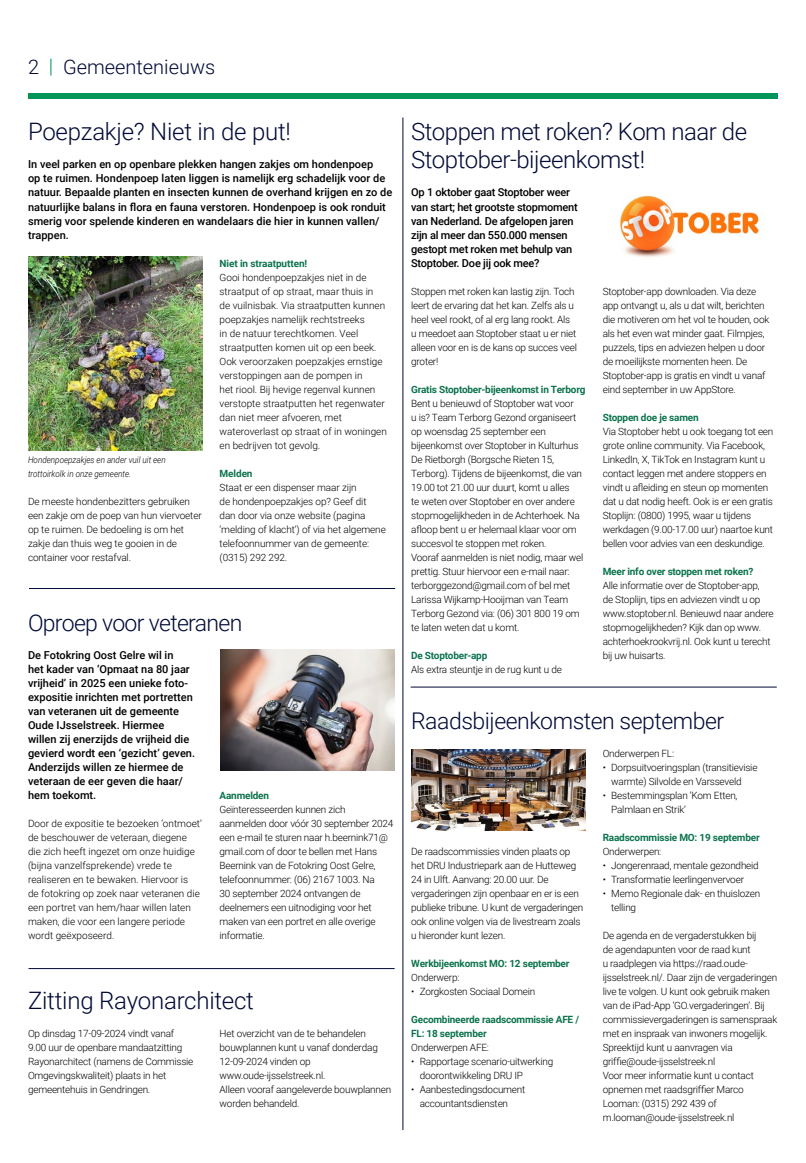
<style>
.page{position:relative;width:806px;height:1163px;background:#fff}
.page>*{position:absolute;margin:0;border:0;box-sizing:border-box;transform-origin:0 0}
.OIJ_kop_klein{font:300 24px/28px "Roboto";letter-spacing:-.02em;color:#000936}
.OIJ_kop_klein-2{font:300 23px "Roboto";letter-spacing:-.02em;color:#000936}
.t1{font:300 20px "Roboto";color:#000936}
.OIJ_intro{font:500 11px/14px "Roboto";color:#000}
.OIJ_intro-2{font:500 11px/14px "Roboto";letter-spacing:-.02em;color:#000}
.OIJ_platte_tekst{font:300 10px/14px "Roboto";letter-spacing:-.02em;color:#000}
.OIJ_platte_tekst-2{font:300 10px/14px "Roboto";color:#000}
.OIJ_tussenkop{font:700 10px/14px "Roboto";letter-spacing:-.02em;color:#0c734d}
.OIJ_foto-bijschrift{font:italic 300 9px/14px "Roboto";color:#000;scale:.9 1}
.s1{color:#00965a}
</style>
<div class="page">
<div style="left:28px;top:93px;width:748px;height:5px;background:#00965a"></div>
<img style="left:28px;top:256px;width:174px;height:194px">
<hr style="left:29px;top:588px;width:366px;height:1px;background:#000936">
<img style="left:220px;top:649px;width:174px;height:121px">
<hr style="left:28px;top:968px;width:366px;height:1px;background:#000936">
<hr style="left:402px;top:117px;width:1px;height:1012px;background:#000936">
<img style="left:620px;top:195px;width:140px;height:62px">
<hr style="left:410px;top:686px;width:366px;height:1px;background:#000936">
<img style="left:411px;top:749px;width:174px;height:81px">
<p class="t1" style="left:28px;top:53px;width:189px">2 <span class="s1">|</span> Gemeentenieuws</p>
<h2 class="OIJ_kop_klein" style="left:28px;top:117px;width:264px">Poepzakje? Niet in de put!</h2>
<p class="OIJ_intro" style="left:28px;top:157px;width:365px">In veel parken en op openbare plekken hangen zakjes om hondenpoep<br>op te ruimen. Hondenpoep laten liggen is namelijk erg schadelijk voor de natuur. Bepaalde planten en insecten kunnen de overhand krijgen en zo de natuurlijke balans in flora en fauna verstoren. Hondenpoep is ook ronduit smerig voor spelende kinderen en wandelaars die hier in kunnen vallen/ trappen.</p>
<p class="OIJ_foto-bijschrift" style="left:28px;top:452px;width:154px">Hondenpoepzakjes en ander vuil uit een trottoirkolk in onze gemeente.</p>
<p class="OIJ_platte_tekst" style="left:28px;top:493px;width:175px">De meeste hondenbezitters gebruiken een zakje om de poep van hun viervoeter op te ruimen. De bedoeling is om het zakje dan thuis weg te gooien in de container voor restafval.</p>
<h3 class="OIJ_tussenkop" style="left:219px;top:255px;width:89px">Niet in straatputten!</h3>
<p class="OIJ_platte_tekst-2" style="left:219px;top:269px;width:169px">Gooi hondenpoepzakjes niet in de straatput of op straat, maar thuis in<br>de vuilnisbak. Via straatputten kunnen poepzakjes namelijk rechtstreeks<br>in de natuur terechtkomen. Veel straatputten komen uit op een beek.<br>Ook veroorzaken poepzakjes ernstige verstoppingen aan de pompen in<br>het riool. Bij hevige regenval kunnen verstopte straatputten het regenwater dan niet meer afvoeren, met wateroverlast op straat of in woningen en bedrijven tot gevolg.</p>
<h3 class="OIJ_tussenkop" style="left:219px;top:465px;width:34px">Melden</h3>
<p class="OIJ_platte_tekst" style="left:219px;top:479px;width:168px">Staat er een dispenser maar zijn<br>de hondenpoepzakjes op? Geef dit<br>dan door via onze website (pagina ‘melding of klacht’) of via het algemene telefoonnummer van de gemeente: (0315) 292 292.</p>
<h2 class="OIJ_kop_klein-2" style="left:28px;top:606px;width:216px">Oproep voor veteranen</h2>
<p class="OIJ_intro" style="left:28px;top:647px;width:168px">De Fotokring Oost Gelre wil in<br>het kader van ‘Opmaat na 80 jaar vrijheid’ in 2025 een unieke foto&shy;expositie inrichten met portretten van veteranen uit de gemeente<br>Oude IJsselstreek. Hiermee willen zij enerzijds de vrijheid die gevierd wordt een ‘gezicht’ geven.<br>Anderzijds willen ze hiermee de veteraan de eer geven die haar/ hem toekomt.</p>
<p class="OIJ_platte_tekst-2" style="left:28px;top:815px;width:175px">Door de expositie te bezoeken ‘ontmoet’ de beschouwer de veteraan, diegene die zich heeft ingezet om onze huidige (bijna vanzelfsprekende) vrede te realiseren en te bewaken. Hiervoor is<br>de fotokring op zoek naar veteranen die een portret van hem/haar willen laten maken, die voor een langere periode wordt geëxposeerd.</p>
<h3 class="OIJ_tussenkop" style="left:219px;top:787px;width:51px">Aanmelden</h3>
<p class="OIJ_platte_tekst" style="left:219px;top:801px;width:175px">Geïnteresseerden kunnen zich aanmelden door vóór 30 september 2024 een e-mail te sturen naar h.beernink71@ gmail.com of door te bellen met Hans Beernink van de Fotokring Oost Gelre, telefoonnummer: (06) 2167 1003. Na<br>30 september 2024 ontvangen de deelnemers een uitnodiging voor het maken van een portret en alle overige informatie.</p>
<h2 class="OIJ_kop_klein" style="left:28px;top:985px;width:227px">Zitting Rayonarchitect</h2>
<p class="OIJ_platte_tekst" style="left:28px;top:1025px;width:167px">Op dinsdag 17-09-2024 vindt vanaf 9.00 uur de openbare mandaatzitting Rayonarchitect (namens de Commissie Omgevingskwaliteit) plaats in het gemeentehuis in Gendringen.</p>
<p class="OIJ_platte_tekst" style="left:219px;top:1025px;width:160px">Het overzicht van de te behandelen bouwplannen kunt u vanaf donderdag<br>12-09-2024 vinden op www.oude-ijsselstreek.nl.</p>
<p class="OIJ_platte_tekst" style="left:219px;top:1081px;width:173px">Alleen vooraf aangeleverde bouwplannen worden behandeld.</p>
<h2 class="OIJ_kop_klein" style="left:411px;top:117px;width:337px">Stoppen met roken? Kom naar de<br>Stoptober-bijeenkomst!</h2>
<p class="OIJ_intro-2" style="left:411px;top:185px;width:168px">Op 1 oktober gaat Stoptober weer van start; het grootste stopmoment van Nederland. De afgelopen jaren zijn al meer dan 550.000 mensen gestopt met roken met behulp van<br>Stoptober. Doe jij ook mee?</p>
<p class="OIJ_platte_tekst" style="left:411px;top:283px;width:167px">Stoppen met roken kan lastig zijn. Toch leert de ervaring dat het kan. Zelfs als u heel veel rookt, of al erg lang rookt. Als u meedoet aan Stoptober staat u er niet alleen voor en is de kans op succes veel groter!</p>
<h3 class="OIJ_tussenkop" style="left:411px;top:381px;width:176px">Gratis Stoptober-bijeenkomst in Terborg</h3>
<p class="OIJ_platte_tekst" style="left:411px;top:395px;width:172px">Bent u benieuwd of Stoptober wat voor<br>u is? Team Terborg Gezond organiseert op woensdag 25 september een bijeenkomst over Stoptober in Kulturhus De Rietborgh (Borgsche Rieten 15, Terborg). Tijdens de bijeenkomst, die van 19.00 tot 21.00 uur duurt, komt u alles<br>te weten over Stoptober en over andere stopmogelijkheden in de Achterhoek. Na afloop bent u er helemaal klaar voor om succesvol te stoppen met roken.</p>
<p class="OIJ_platte_tekst" style="left:411px;top:549px;width:174px">Vooraf aanmelden is niet nodig, maar wel prettig. Stuur hiervoor een e-mail naar: terborggezond@gmail.com of bel met Larissa Wijkamp-Hooijman van Team Terborg Gezond via: (06) 301 800 19 om te laten weten dat u komt.</p>
<h3 class="OIJ_tussenkop" style="left:411px;top:647px;width:78px">De Stoptober-app</h3>
<p class="OIJ_platte_tekst" style="left:411px;top:661px;width:152px">Als extra steuntje in de rug kunt u de</p>
<p class="OIJ_platte_tekst" style="left:602px;top:283px;width:168px">Stoptober-app downloaden. Via deze app ontvangt u, als u dat wilt, berichten die motiveren om het vol te houden, ook als het even wat minder gaat. Filmpjes, puzzels, tips en adviezen helpen u door de moeilijkste momenten heen. De Stoptober-app is gratis en vindt u vanaf eind september in uw AppStore.</p>
<h3 class="OIJ_tussenkop" style="left:602px;top:409px;width:97px">Stoppen doe je samen</h3>
<p class="OIJ_platte_tekst" style="left:602px;top:423px;width:172px">Via Stoptober hebt u ook toegang tot een grote online community. Via Facebook, LinkedIn, X, TikTok en Instagram kunt u contact leggen met andere stoppers en vindt u afleiding en steun op momenten dat u dat nodig heeft. Ook is er een gratis Stoplijn: (0800) 1995, waar u tijdens werkdagen (9.00-17.00 uur) naartoe kunt bellen voor advies van een deskundige.</p>
<h3 class="OIJ_tussenkop" style="left:602px;top:563px;width:152px">Meer info over stoppen met roken?</h3>
<p class="OIJ_platte_tekst" style="left:602px;top:577px;width:172px">Alle informatie over de Stoptober-app,<br>de Stoplijn, tips en adviezen vindt u op www.stoptober.nl. Benieuwd naar andere stopmogelijkheden? Kijk dan op www. achterhoekrookvrij.nl. Ook kunt u terecht bij uw huisarts.</p>
<h2 class="OIJ_kop_klein-2" style="left:411px;top:704px;width:314px">Raadsbijeenkomsten september</h2>
<p class="OIJ_platte_tekst" style="left:411px;top:843px;width:173px">De raadscommissies vinden plaats op het DRU Industriepark aan de Hutteweg 24 in Ulft. Aanvang: 20.00 uur. De vergaderingen zijn openbaar en er is een publieke tribune. U kunt de vergaderingen ook online volgen via de livestream zoals u hieronder kunt lezen.</p>
<h3 class="OIJ_tussenkop" style="left:411px;top:955px;width:160px">Werkbijeenkomst MO: 12 september</h3>
<p class="OIJ_platte_tekst" style="left:411px;top:969px;width:50px">Onderwerp:</p>
<p class="OIJ_platte_tekst" style="left:411px;top:983px;width:126px">• Zorgkosten Sociaal Domein</p>
<h3 class="OIJ_tussenkop" style="left:411px;top:1011px;width:169px">Gecombineerde raadscommissie AFE /<br>FL: 18 september</h3>
<p class="OIJ_platte_tekst" style="left:411px;top:1039px;width:79px">Onderwerpen AFE:</p>
<p class="OIJ_platte_tekst" style="left:419px;top:1053px;width:135px;text-indent:-9px">• Rapportage scenario-uitwerking doorontwikkeling DRU IP</p>
<p class="OIJ_platte_tekst" style="left:419px;top:1081px;width:107px;text-indent:-9px">• Aanbestedingsdocument accountantsdiensten</p>
<p class="OIJ_platte_tekst" style="left:602px;top:745px;width:73px">Onderwerpen FL:</p>
<p class="OIJ_platte_tekst" style="left:611px;top:759px;width:148px;text-indent:-9px">• Dorpsuitvoeringsplan (transitievisie warmte) Silvolde en Varsseveld</p>
<p class="OIJ_platte_tekst" style="left:611px;top:787px;width:128px;text-indent:-9px">• Bestemmingsplan ‘Kom Etten,<br>Palmlaan en Strik’</p>
<h3 class="OIJ_tussenkop" style="left:602px;top:829px;width:158px">Raadscommissie MO: 19 september</h3>
<p class="OIJ_platte_tekst" style="left:602px;top:843px;width:60px">Onderwerpen:</p>
<p class="OIJ_platte_tekst" style="left:602px;top:857px;width:157px">• Jongerenraad, mentale gezondheid</p>
<p class="OIJ_platte_tekst" style="left:602px;top:871px;width:143px">• Transformatie leerlingenvervoer</p>
<p class="OIJ_platte_tekst" style="left:611px;top:885px;width:150px;text-indent:-9px">• Memo Regionale dak- en thuislozen telling</p>
<p class="OIJ_platte_tekst" style="left:602px;top:927px;width:176px">De agenda en de vergaderstukken bij<br>de agendapunten voor de raad kunt<br>u raadplegen via https://raad.oude&shy;ijsselstreek.nl/. Daar zijn de vergaderingen live te volgen. U kunt ook gebruik maken van de iPad-App ‘GO.vergaderingen’. Bij commissievergaderingen is samenspraak met en inspraak van inwoners mogelijk.<br>Spreektijd kunt u aanvragen via</p>
<p class="OIJ_platte_tekst" style="left:602px;top:1053px;width:114px">griffie@oude-ijsselstreek.nl</p>
<p class="OIJ_platte_tekst" style="left:602px;top:1067px;width:153px">Voor meer informatie kunt u contact opnemen met raadsgriffier Marco<br>Looman: (0315) 292 439 of m.looman@oude-ijsselstreek.nl</p>
</div>
